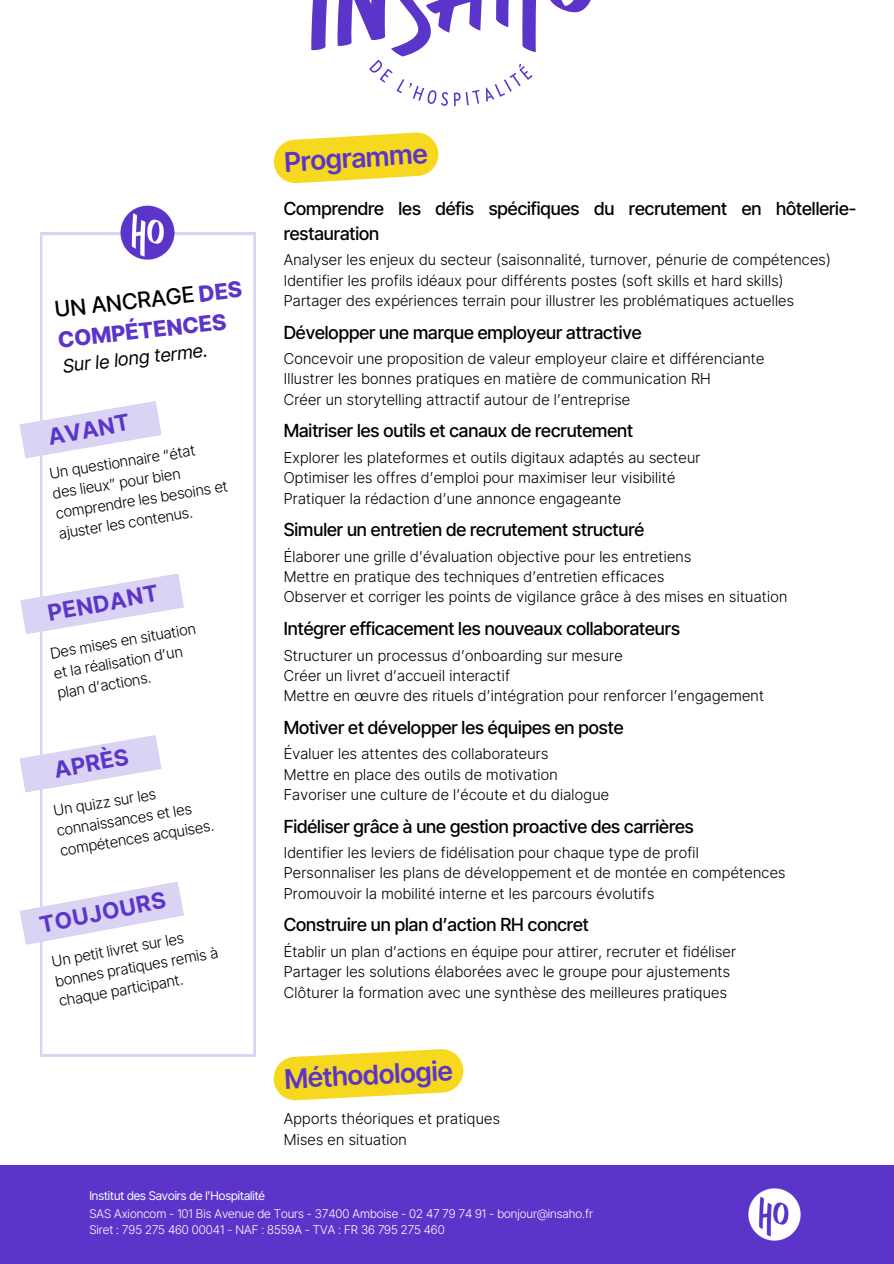
<style>
.page{position:relative;width:894px;height:1264px;background:#fff}
.page>*{position:absolute;margin:0;border:0;box-sizing:border-box;transform-origin:0 0}
.t1{font:600 27px "Inter Tight";color:#5b35ca}
.t2{font:700 22.5px "Inter Tight";color:#5b35ca}
.t3{font:800 21.9px/30.3px "Inter Tight";color:#5b35ca}
.t4{font:italic 18.6px "Inter Tight";color:#000}
.t5{font:500 18px/24.8px "Inter Tight";color:#000}
.t6{font:300 15px/20.2px "Inter Tight";letter-spacing:.02em;color:#000}
.t7{font:300 12px "Inter Tight";color:#fff}
.t8{font:12px "Inter Tight";color:#fff}
.s1{font-weight:500;color:#000}
</style>
<div class="page">
<svg style="left:311px;top:0;width:16px;height:50px"></svg>
<svg style="left:337px;top:0;width:254px;height:106px"></svg>
<div style="left:0;top:1164px;width:893px;height:99px;background:#5b35ca"></div>
<img style="left:748px;top:1188px;width:53px;height:53px">
<svg style="left:40px;top:233px;width:215px;height:823px"></svg>
<svg style="left:19px;top:401px;width:142px;height:57px"></svg>
<svg style="left:19px;top:735px;width:142px;height:57px"></svg>
<img style="left:117px;top:205px;width:62px;height:59px">
<svg style="left:20px;top:881px;width:164px;height:63px"></svg>
<svg style="left:20px;top:573px;width:164px;height:61px"></svg>
<svg style="left:273px;top:132px;width:166px;height:52px"></svg>
<svg style="left:273px;top:1049px;width:191px;height:52px"></svg>
<h3 class="t3" style="left:53px;top:294px;width:189px;rotate:-6deg"><span class="s1">UN ANCRAGE</span> DES<br>COMPÉTENCES</h3>
<h5 class="t4" style="left:62px;top:354px;width:147px;rotate:-6deg">Sur le long terme.</h5>
<p class="t2" style="left:46px;top:424px;width:83px;rotate:-11deg">AVANT</p>
<p class="t6" style="left:48px;top:463px;width:175px;rotate:-9deg">Un questionnaire “état des lieux” pour bien comprendre les besoins et ajuster les contenus.</p>
<p class="t2" style="left:46px;top:599px;width:113px;rotate:-10deg">PENDANT</p>
<p class="t6" style="left:49px;top:643px;width:149px;rotate:-10deg">Des mises en situation et la réalisation d’un plan d’actions.</p>
<p class="t2" style="left:52px;top:756px;width:76px;rotate:-11deg">APRÈS</p>
<h1 class="t6" style="left:52px;top:800px;width:157px;rotate:-9deg">Un quizz sur les connaissances et les compétences acquises.</h1>
<h5 class="t2" style="left:38px;top:911px;width:129px;rotate:-11deg">TOUJOURS</h5>
<p class="t6" style="left:50px;top:951px;width:166px;rotate:-10deg">Un petit livret sur les bonnes pratiques remis à chaque participant.</p>
<h5 class="t1" style="left:284px;top:145px;width:144px;rotate:-3deg">Programme</h5>
<h4 class="t5" style="left:283px;top:196px;width:574px">Comprendre les défis spécifiques du recrutement en hôtellerie&shy;restauration</h4>
<h2 class="t6" style="left:283px;top:250px;width:548px">Analyser les enjeux du secteur (saisonnalité, turnover, pénurie de compétences)<br>Identifier les profils idéaux pour différents postes (soft skills et hard skills)</h2>
<h2 class="t6" style="left:283px;top:290px;width:511px">Partager des expériences terrain pour illustrer les problématiques actuelles</h2>
<h2 class="t5" style="left:283px;top:320px;width:359px">Développer une marque employeur attractive</h2>
<h2 class="t6" style="left:283px;top:348px;width:482px">Concevoir une proposition de valeur employeur claire et différenciante<br>Illustrer les bonnes pratiques en matière de communication RH</h2>
<h3 class="t6" style="left:283px;top:389px;width:348px">Créer un storytelling attractif autour de l’entreprise</h3>
<h3 class="t5" style="left:283px;top:418px;width:351px">Maitriser les outils et canaux de recrutement</h3>
<h5 class="t6" style="left:283px;top:447px;width:418px">Explorer les plateformes et outils digitaux adaptés au secteur<br>Optimiser les offres d’emploi pour maximiser leur visibilité</h5>
<p class="t6" style="left:283px;top:488px;width:339px">Pratiquer la rédaction d’une annonce engageante</p>
<h3 class="t5" style="left:283px;top:517px;width:362px">Simuler un entretien de recrutement structuré</h3>
<h5 class="t6" style="left:283px;top:546px;width:409px">Élaborer une grille d’évaluation objective pour les entretiens<br>Mettre en pratique des techniques d’entretien efficaces</h5>
<p class="t6" style="left:283px;top:586px;width:505px">Observer et corriger les points de vigilance grâce à des mises en situation</p>
<h3 class="t5" style="left:283px;top:616px;width:397px">Intégrer efficacement les nouveaux collaborateurs</h3>
<h5 class="t6" style="left:283px;top:645px;width:340px">Structurer un processus d’onboarding sur mesure<br>Créer un livret d’accueil interactif</h5>
<p class="t6" style="left:283px;top:685px;width:481px">Mettre en œuvre des rituels d’intégration pour renforcer l’engagement</p>
<h3 class="t5" style="left:283px;top:715px;width:341px">Motiver et développer les équipes en poste</h3>
<h5 class="t6" style="left:283px;top:743px;width:275px">Évaluer les attentes des collaborateurs<br>Mettre en place des outils de motivation</h5>
<p class="t6" style="left:283px;top:784px;width:327px">Favoriser une culture de l’écoute et du dialogue</p>
<h3 class="t5" style="left:283px;top:813px;width:411px">Fidéliser grâce à une gestion proactive des carrières</h3>
<h5 class="t6" style="left:283px;top:842px;width:503px">Identifier les leviers de fidélisation pour chaque type de profil<br>Personnaliser les plans de développement et de montée en compétences</h5>
<p class="t6" style="left:283px;top:883px;width:372px">Promouvoir la mobilité interne et les parcours évolutifs</p>
<h1 class="t5" style="left:283px;top:912px;width:306px">Construire un plan d’action RH concret</h1>
<h5 class="t6" style="left:283px;top:941px;width:453px">Établir un plan d’actions en équipe pour attirer, recruter et fidéliser<br>Partager les solutions élaborées avec le groupe pour ajustements</h5>
<p class="t6" style="left:283px;top:981px;width:444px">Clôturer la formation avec une synthèse des meilleures pratiques</p>
<p class="t1" style="left:283px;top:1062px;width:170px;rotate:-3deg">Méthodologie</p>
<p class="t6" style="left:283px;top:1108px;width:218px">Apports théoriques et pratiques</p>
<h3 class="t6" style="left:283px;top:1129px;width:125px">Mises en situation</h3>
<p class="t8" style="left:89px;top:1188px;width:177px">Institut des Savoirs de l’Hospitalité</p>
<p class="t7" style="left:89px;top:1206px;width:505px">SAS Axioncom - 101 Bis Avenue de Tours - 37400 Amboise - 02 47 79 74 91 - bonjour@insaho.fr</p>
<h2 class="t7" style="left:89px;top:1222px;width:357px">Siret : 795 275 460 00041 - NAF : 8559A - TVA : FR 36 795 275 460</h2>
</div>
